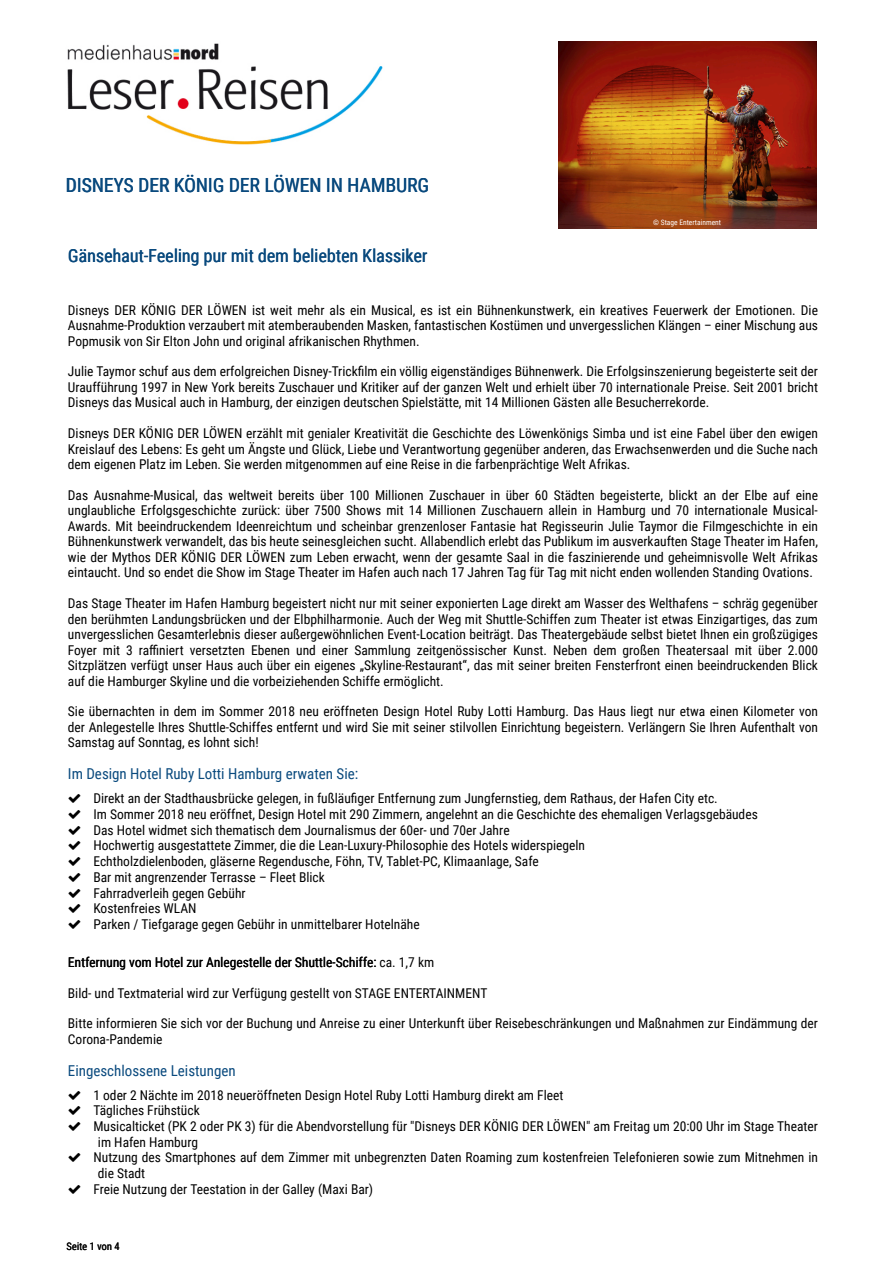
<style>
.page{position:relative;width:893px;height:1263px;background:#fff}
.page>*{position:absolute;margin:0;border:0;box-sizing:border-box;transform-origin:0 0}
.t1{font:19.5px "Roboto Condensed";color:#0a4a7e}
.t2{font:18px "Roboto Condensed";color:#0a4a7e}
.t3{font:15px "Roboto Condensed";color:#0a4a7e}
.t4{font:13.5px/15.6px "Roboto Condensed";color:#000;text-align:justify}
.t5{font:10.5px "Roboto Condensed";color:#000}
.t6{font:7.5px "Roboto Condensed";color:#fff}
</style>
<div class="page">
<img style="left:67px;top:43px;width:316px;height:102px">
<img style="left:558px;top:41px;width:258px;height:188px">
<h1 class="t1" style="left:66px;top:176px;width:365px">DISNEYS DER KÖNIG DER LÖWEN IN HAMBURG</h1>
<p class="t6" style="left:653px;top:219px;width:69px">© Stage Entertainment</p>
<h2 class="t2" style="left:68px;top:247px;width:360px">Gänsehaut-Feeling pur mit dem beliebten Klassiker</h2>
<p class="t4" style="left:68px;top:303px;width:752px">Disneys DER KÖNIG DER LÖWEN ist weit mehr als ein Musical, es ist ein Bühnenkunstwerk, ein kreatives Feuerwerk der Emotionen. Die Ausnahme-Produktion verzaubert mit atemberaubenden Masken, fantastischen Kostümen und unvergesslichen Klängen – einer Mischung aus Popmusik von Sir Elton John und original afrikanischen Rhythmen.</p>
<p class="t4" style="left:68px;top:365px;width:751px">Julie Taymor schuf aus dem erfolgreichen Disney-Trickfilm ein völlig eigenständiges Bühnenwerk. Die Erfolgsinszenierung begeisterte seit der Uraufführung 1997 in New York bereits Zuschauer und Kritiker auf der ganzen Welt und erhielt über 70 internationale Preise. Seit 2001 bricht Disneys das Musical auch in Hamburg, der einzigen deutschen Spielstätte, mit 14 Millionen Gästen alle Besucherrekorde.</p>
<p class="t4" style="left:68px;top:426px;width:751px">Disneys DER KÖNIG DER LÖWEN erzählt mit genialer Kreativität die Geschichte des Löwenkönigs Simba und ist eine Fabel über den ewigen Kreislauf des Lebens: Es geht um Ängste und Glück, Liebe und Verantwortung gegenüber anderen, das Erwachsenwerden und die Suche nach dem eigenen Platz im Leben. Sie werden mitgenommen auf eine Reise in die farbenprächtige Welt Afrikas.</p>
<p class="t4" style="left:68px;top:488px;width:751px">Das Ausnahme-Musical, das weltweit bereits über 100 Millionen Zuschauer in über 60 Städten begeisterte, blickt an der Elbe auf eine unglaubliche Erfolgsgeschichte zurück: über 7500 Shows mit 14 Millionen Zuschauern allein in Hamburg und 70 internationale Musical-Awards. Mit beeindruckendem Ideenreichtum und scheinbar grenzenloser Fantasie hat Regisseurin Julie Taymor die Filmgeschichte in ein Bühnenkunstwerk verwandelt, das bis heute seinesgleichen sucht. Allabendlich erlebt das Publikum im ausverkauften Stage Theater im Hafen, wie der Mythos DER KÖNIG DER LÖWEN zum Leben erwacht, wenn der gesamte Saal in die faszinierende und geheimnisvolle Welt Afrikas eintaucht. Und so endet die Show im Stage Theater im Hafen auch nach 17 Jahren Tag für Tag mit nicht enden wollenden Standing Ovations.</p>
<p class="t4" style="left:68px;top:596px;width:751px">Das Stage Theater im Hafen Hamburg begeistert nicht nur mit seiner exponierten Lage direkt am Wasser des Welthafens – schräg gegenüber den berühmten Landungsbrücken und der Elbphilharmonie. Auch der Weg mit Shuttle-Schiffen zum Theater ist etwas Einzigartiges, das zum unvergesslichen Gesamterlebnis dieser außergewöhnlichen Event-Location beiträgt. Das Theatergebäude selbst bietet Ihnen ein großzügiges Foyer mit 3 raffiniert versetzten Ebenen und einer Sammlung zeitgenössischer Kunst. Neben dem großen Theatersaal mit über 2.000<br>Sitzplätzen verfügt unser Haus auch über ein eigenes „Skyline-Restaurant“, das mit seiner breiten Fensterfront einen beeindruckenden Blick auf die Hamburger Skyline und die vorbeiziehenden Schiffe ermöglicht.</p>
<p class="t4" style="left:68px;top:705px;width:751px">Sie übernachten in dem im Sommer 2018 neu eröffneten Design Hotel Ruby Lotti Hamburg. Das Haus liegt nur etwa einen Kilometer von der Anlegestelle Ihres Shuttle-Schiffes entfernt und wird Sie mit seiner stilvollen Einrichtung begeistern. Verlängern Sie Ihren Aufenthalt von Samstag auf Sonntag, es lohnt sich!</p>
<p class="t3" style="left:68px;top:767px;width:292px">Im Design Hotel Ruby Lotti Hamburg erwaten Sie:</p>
<p class="t4" style="left:93px;top:791px;width:666px;text-align:left">Direkt an der Stadthausbrücke gelegen, in fußläufiger Entfernung zum Jungfernstieg, dem Rathaus, der Hafen City etc.<br>Im Sommer 2018 neu eröffnet, Design Hotel mit 290 Zimmern, angelehnt an die Geschichte des ehemaligen Verlagsgebäudes Das Hotel widmet sich thematisch dem Journalismus der 60er- und 70er Jahre<br>Hochwertig ausgestattete Zimmer, die die Lean-Luxury-Philosophie des Hotels widerspiegeln<br>Echtholzdielenboden, gläserne Regendusche, Föhn, TV, Tablet-PC, Klimaanlage, Safe<br>Bar mit angrenzender Terrasse – Fleet Blick<br>Fahrradverleih gegen Gebühr<br>Kostenfreies WLAN<br>Parken / Tiefgarage gegen Gebühr in unmittelbarer Hotelnähe</p>
<p class="t4" style="left:68px;top:955px;width:368px">Entfernung vom Hotel zur Anlegestelle der Shuttle-Schiffe: ca. 1,7 km</p>
<p class="t4" style="left:68px;top:986px;width:421px">Bild- und Textmaterial wird zur Verfügung gestellt von STAGE ENTERTAINMENT</p>
<p class="t4" style="left:68px;top:1017px;width:751px">Bitte informieren Sie sich vor der Buchung und Anreise zu einer Unterkunft über Reisebeschränkungen und Maßnahmen zur Eindämmung der<br>Corona-Pandemie</p>
<p class="t3" style="left:68px;top:1064px;width:169px">Eingeschlossene Leistungen</p>
<p class="t4" style="left:93px;top:1088px;width:471px">1 oder 2 Nächte im 2018 neueröffneten Design Hotel Ruby Lotti Hamburg direkt am Fleet</p>
<p class="t4" style="left:93px;top:1104px;width:108px">Tägliches Frühstück</p>
<p class="t4" style="left:93px;top:1119px;width:726px">Musicalticket (PK 2 oder PK 3) für die Abendvorstellung für "Disneys DER KÖNIG DER LÖWEN" am Freitag um 20:00 Uhr im Stage Theater</p>
<p class="t4" style="left:98px;top:1135px;width:102px">im Hafen Hamburg</p>
<p class="t4" style="left:93px;top:1151px;width:726px">Nutzung des Smartphones auf dem Zimmer mit unbegrenzten Daten Roaming zum kostenfreien Telefonieren sowie zum Mitnehmen in</p>
<p class="t4" style="left:98px;top:1166px;width:49px">die Stadt</p>
<p class="t4" style="left:93px;top:1182px;width:281px">Freie Nutzung der Teestation in der Galley (Maxi Bar)</p>
<p class="t5" style="left:66px;top:1242px;width:55px">Seite 1 von 4</p>
</div>
